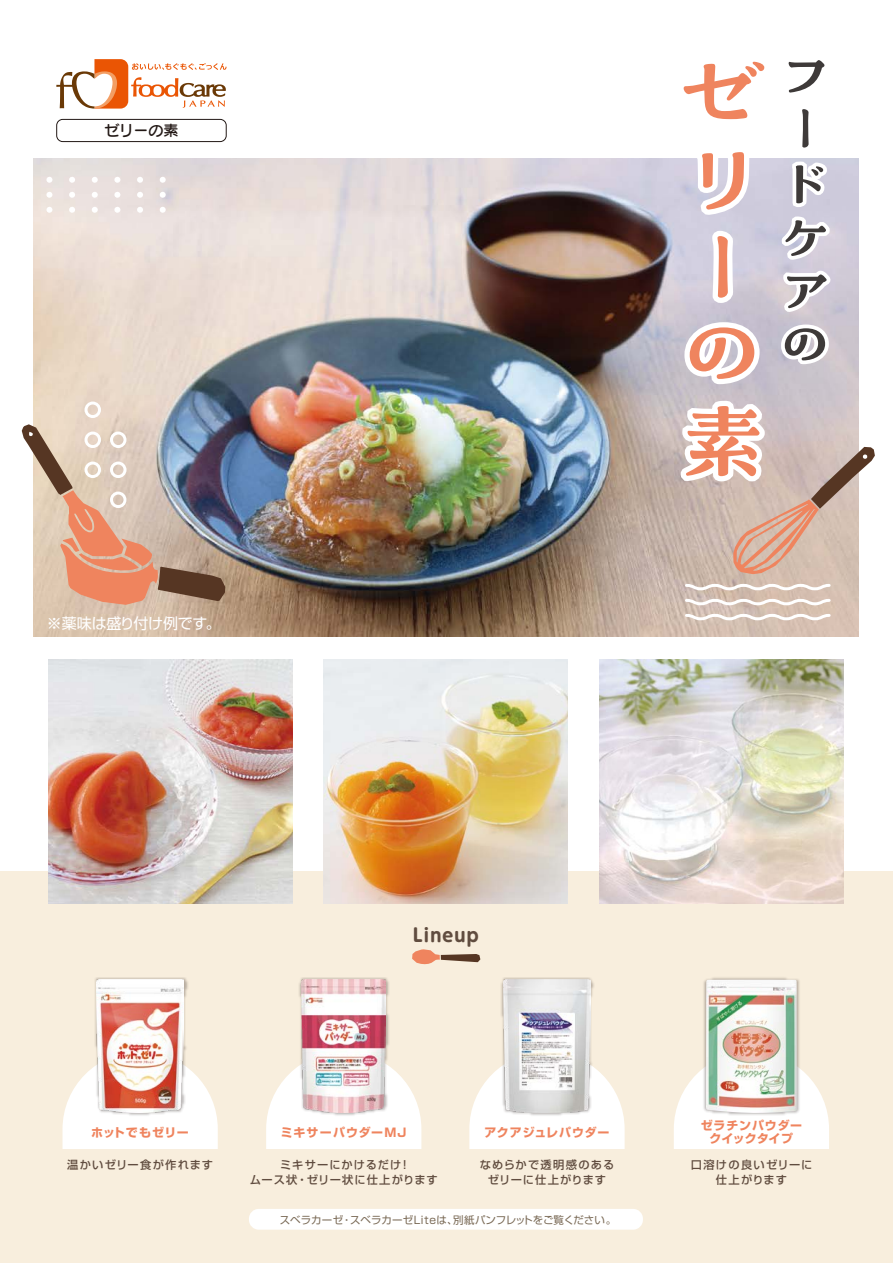
<style>
.page{position:relative;width:893px;height:1263px;background:#fff}
.page>*{position:absolute;margin:0;border:0;box-sizing:border-box;transform-origin:0 0}
.t1{font:97.5px/87.3px "P Chisaki Min 2 B";color:#ef845e}
.t2{font:60.9px/53.6px "P Chisaki Min 2 B";color:#3e3a39}
.t3{font:700 18px "PUD Shin M Go Pr 6 N";letter-spacing:.03em;color:#604c3f}
.t4{font:15px "P Shin Go Pr 6 N";letter-spacing:-.02em;color:#fff}
.t5{font:15px "Seurat Pro N DB";letter-spacing:-.02em;color:#221815}
.t6{font:700 12px/12.8px "P Shin Go Pr 6 N";letter-spacing:.065em;color:#ef845e;text-align:center}
.t7{font:700 12px "P Shin Go Pr 6 N";letter-spacing:.1em;color:#ef845e}
.t8{font:700 12px "P Shin Go Pr 6 N";letter-spacing:.025em;color:#ef845e}
.t9{font:500 11.25px/15px "P Shin Go Pr 6 N";letter-spacing:.09em;color:#604c3f;text-align:center}
.t10{font:500 11.25px/15px "P Shin Go Pr 6 N";letter-spacing:.11em;color:#604c3f;text-align:center}
.t11{font:10.5px "P Shin Go Pr 6 N";letter-spacing:.005em;color:#7a6a56}
</style>
<div class="page">
<div style="left:0;top:871px;width:893px;height:392px;background:#f8eedd"></div>
<svg style="left:63px;top:1068px;width:155px;height:81px;background:#fdfcfa"></svg>
<svg style="left:266px;top:1067px;width:155px;height:82px;background:#fdfcfa"></svg>
<img style="left:33px;top:159px;width:826px;height:477px">
<img style="left:297px;top:977px;width:93px;height:141px">
<img style="left:302px;top:980px;width:84px;height:133px">
<img style="left:48px;top:660px;width:244px;height:244px">
<img style="left:324px;top:660px;width:244px;height:244px">
<img style="left:600px;top:660px;width:244px;height:244px">
<svg style="left:56px;top:59px;width:171px;height:50px"></svg>
<div style="left:56px;top:119px;width:171px;height:23px;border:1px solid #221815;border-radius:6px"></div>
<img style="left:93px;top:977px;width:96px;height:141px">
<img style="left:97px;top:980px;width:87px;height:133px">
<svg style="left:674px;top:1070px;width:155px;height:79px;background:#fefcfa"></svg>
<img style="left:701px;top:977px;width:102px;height:143px">
<img style="left:706px;top:980px;width:91px;height:133px">
<svg style="left:49px;top:192px;width:131px;height:6px"></svg>
<svg style="left:49px;top:207px;width:131px;height:6px"></svg>
<svg style="left:49px;top:177px;width:131px;height:6px"></svg>
<svg style="left:683px;top:582px;width:149px;height:40px"></svg>
<svg style="left:469px;top:1068px;width:156px;height:81px;background:#fdfcf9"></svg>
<img style="left:500px;top:977px;width:96px;height:141px">
<img style="left:504px;top:980px;width:86px;height:133px">
<div style="left:249px;top:1209px;width:394px;height:21px;background:#fff;border-radius:10px"></div>
<svg style="left:673px;top:158px;width:202px;height:416px"></svg>
<svg style="left:412px;top:949px;width:68px;height:15px"></svg>
<svg style="left:22px;top:401px;width:203px;height:204px;background:#c2a99e"></svg>
<h3 class="t5" style="left:105px;top:120px;width:75px">ゼリーの素</h3>
<h3 class="t4" style="left:47px;top:611px;width:175px">※薬味は盛り付け例です。</h3>
<h1 class="t1" style="left:674px;top:50px;width:91px">ゼリーの素</h1>
<h2 class="t2" style="left:775px;top:49px;width:53px">フードケアの</h2>
<h3 class="t3" style="left:413px;top:920px;width:67px">Lineup</h3>
<p class="t8" style="left:91px;top:1123px;width:99px">ホットでもゼリー</p>
<p class="t7" style="left:281px;top:1123px;width:127px">ミキサーパウダーMJ</p>
<p class="t10" style="left:67px;top:1156px;width:147px">温かいゼリー食が作れます</p>
<p class="t9" style="left:250px;top:1156px;width:189px">ミキサーにかけるだけ！<br>ムース状・ゼリー状に仕上がります</p>
<p class="t6" style="left:485px;top:1126px;width:126px">アクアジュレパウダー</p>
<p class="t9" style="left:480px;top:1156px;width:136px">なめらかで透明感のあるゼリーに仕上がります</p>
<p class="t11" style="left:280px;top:1211px;width:338px">スベラカーゼ・スベラカーゼLiteは、別紙パンフレットをご覧ください。</p>
<p class="t6" style="left:701px;top:1119px;width:103px">ゼラチンパウダークイックタイプ</p>
<p class="t10" style="left:691px;top:1156px;width:123px">口溶けの良いゼリーに仕上がります</p>
</div>
